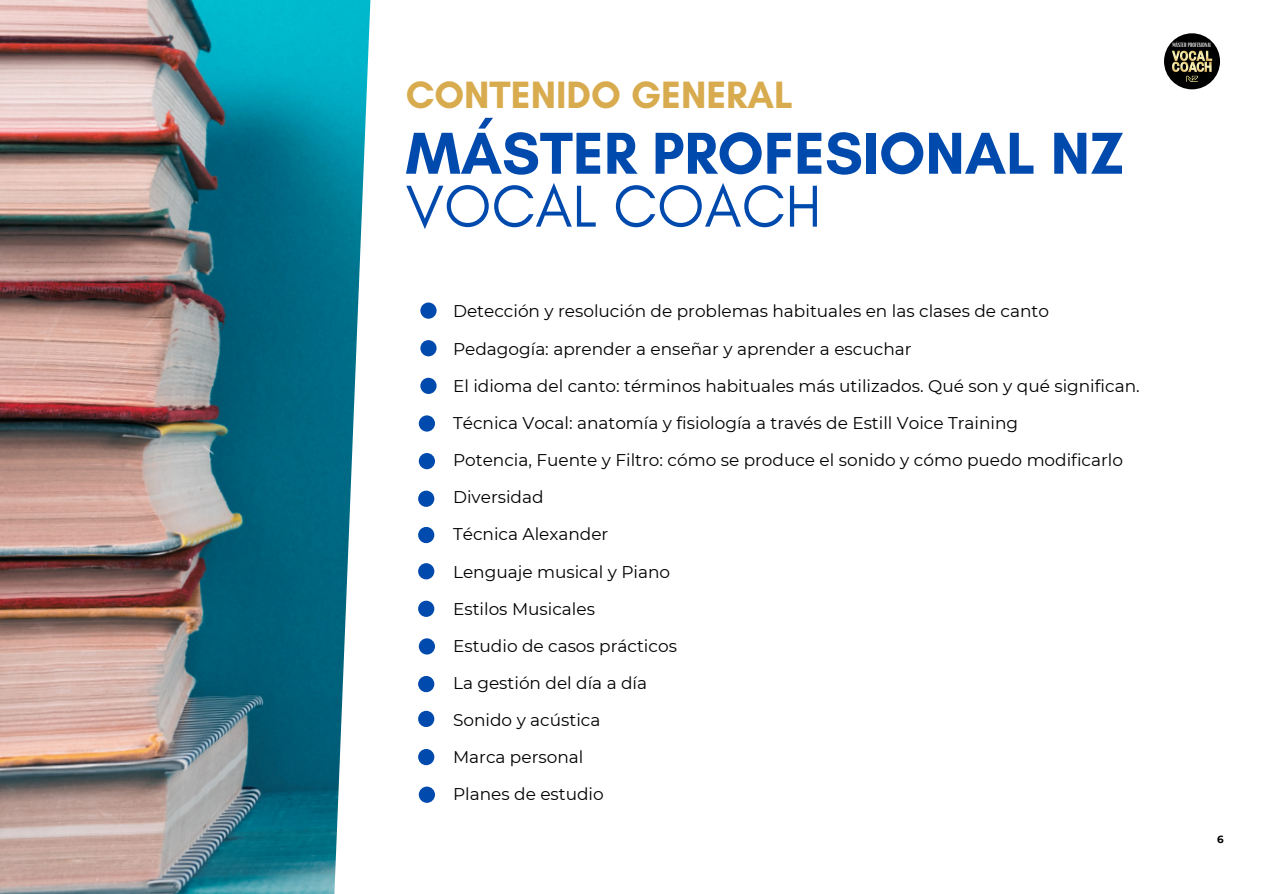
<style>
.page{position:relative;width:1263px;height:894px;background:#fff}
.page>*{position:absolute;margin:0;border:0;box-sizing:border-box;transform-origin:0 0}
.t1{font:700 60.15px "Glacial Indifference";color:#004aad}
.t2{font:60.15px "Glacial Indifference";color:#004aad}
.t3{font:700 38.7px "Glacial Indifference";color:#d8ac4e}
.t4{font:16.95px "Montserrat";color:#000}
.t5{font:700 10.35px "Montserrat";color:#000}
.t6{font:6px "Bright";color:#fff}
</style>
<div class="page">
<img style="left:0;top:0;width:371px;height:893px">
<div style="left:420px;top:302px;width:17px;height:16px;background:#004aad;border-radius:50%"></div>
<div style="left:420px;top:340px;width:17px;height:16px;background:#004aad;border-radius:50%"></div>
<div style="left:420px;top:377px;width:17px;height:17px;background:#004aad;border-radius:50%"></div>
<div style="left:419px;top:415px;width:16px;height:16px;background:#004aad;border-radius:50%"></div>
<div style="left:419px;top:453px;width:16px;height:16px;background:#004aad;border-radius:50%"></div>
<div style="left:418px;top:526px;width:16px;height:17px;background:#004aad;border-radius:50%"></div>
<div style="left:418px;top:490px;width:16px;height:16px;background:#004aad;border-radius:50%"></div>
<div style="left:418px;top:563px;width:16px;height:16px;background:#004aad;border-radius:50%"></div>
<div style="left:418px;top:600px;width:16px;height:16px;background:#004aad;border-radius:50%"></div>
<div style="left:419px;top:638px;width:16px;height:16px;background:#004aad;border-radius:50%"></div>
<div style="left:418px;top:675px;width:16px;height:17px;background:#004aad;border-radius:50%"></div>
<div style="left:418px;top:710px;width:16px;height:16px;background:#004aad;border-radius:50%"></div>
<div style="left:418px;top:748px;width:16px;height:17px;background:#004aad;border-radius:50%"></div>
<div style="left:419px;top:786px;width:16px;height:16px;background:#004aad;border-radius:50%"></div>
<div style="left:1164px;top:33px;width:56px;height:56px;background:#000;border-radius:50%"></div>
<svg style="left:1172px;top:51px;width:40px;height:32px"></svg>
<p class="t3" style="left:406px;top:71px;width:389px">CONTENIDO GENERAL</p>
<p class="t1" style="left:406px;top:116px;width:720px">MÁSTER PROFESIONAL NZ</p>
<p class="t2" style="left:406px;top:169px;width:417px">VOCAL COACH</p>
<p class="t4" style="left:453px;top:301px;width:597px">Detección y resolución de problemas habituales en las clases de canto</p>
<p class="t4" style="left:453px;top:338px;width:460px">Pedagogía: aprender a enseñar y aprender a escuchar</p>
<p class="t4" style="left:453px;top:375px;width:688px">El idioma del canto: términos habituales más utilizados. Qué son y qué significan.</p>
<p class="t4" style="left:453px;top:412px;width:567px">Técnica Vocal: anatomía y fisiología a través de Estill Voice Training</p>
<p class="t4" style="left:453px;top:449px;width:671px">Potencia, Fuente y Filtro: cómo se produce el sonido y cómo puedo modificarlo</p>
<p class="t4" style="left:453px;top:486px;width:92px">Diversidad</p>
<p class="t4" style="left:453px;top:524px;width:157px">Técnica Alexander</p>
<p class="t4" style="left:453px;top:561px;width:219px">Lenguaje musical y Piano</p>
<p class="t4" style="left:453px;top:598px;width:143px">Estilos Musicales</p>
<p class="t4" style="left:453px;top:635px;width:225px">Estudio de casos prácticos</p>
<p class="t4" style="left:453px;top:672px;width:196px">La gestión del día a día</p>
<p class="t4" style="left:453px;top:709px;width:149px">Sonido y acústica</p>
<p class="t4" style="left:453px;top:746px;width:132px">Marca personal</p>
<p class="t4" style="left:453px;top:783px;width:152px">Planes de estudio</p>
<p class="t6" style="left:1173px;top:41px;width:40px">MÁSTER PROFESIONAL</p>
<p class="t5" style="left:1217px;top:832px;width:8px">6</p>
</div>
